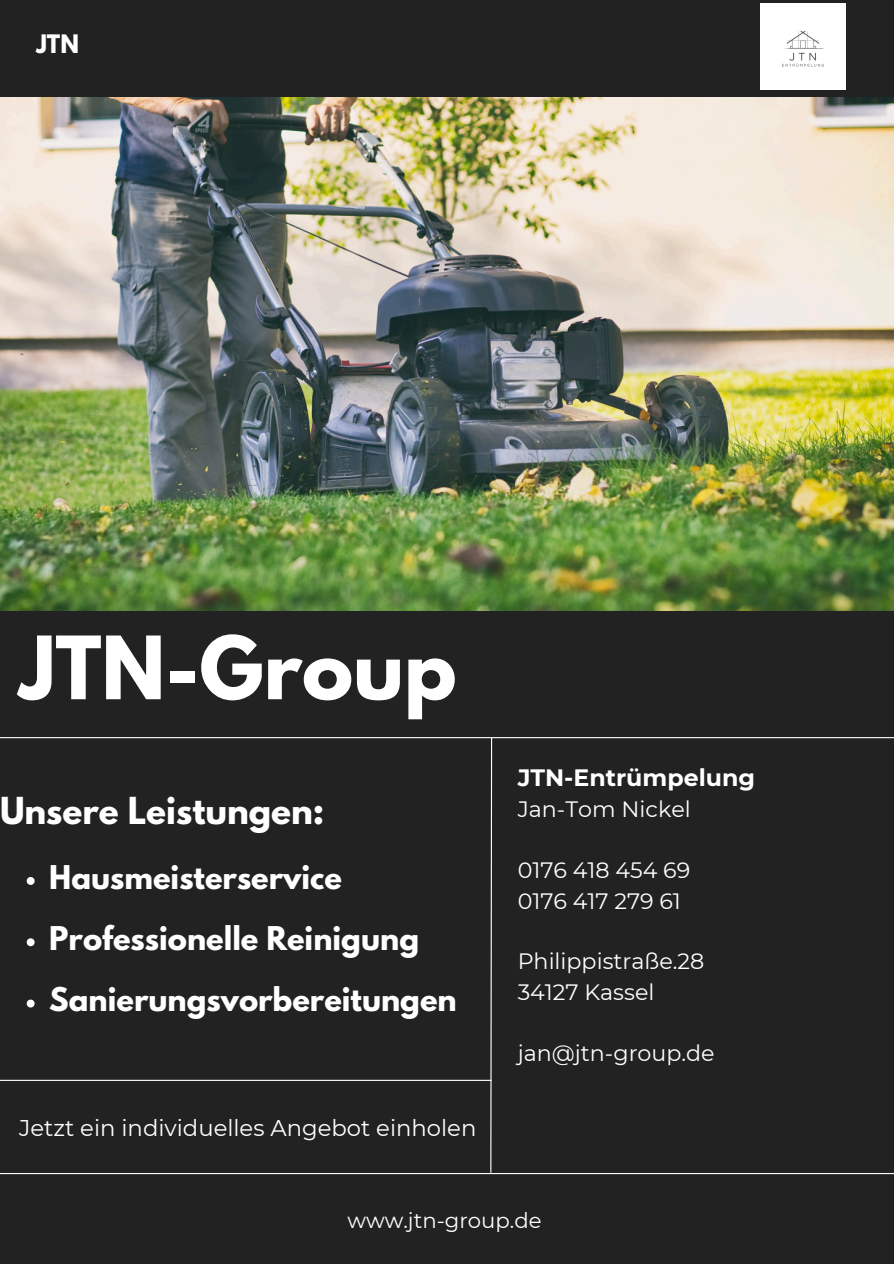
<style>
.page{position:relative;width:894px;height:1264px;background:#fff}
.page>*{position:absolute;margin:0;border:0;box-sizing:border-box;transform-origin:0 0}
.t1{font:700 77.25px "League Spartan";color:#fff}
.t2{font:700 33px "League Spartan";color:#fff}
.t3{font:700 28.95px "League Spartan";color:#fff}
.t4{font:700 23.7px "Montserrat";color:#fff}
.t5{font:22.65px "Montserrat";color:#fff}
.t6{font:700 22.5px "League Spartan";color:#fff}
.t7{font:22.2px/30.3px "Montserrat";color:#fff}
.t8{font:21.15px "Montserrat";color:#fff}
</style>
<div class="page">
<div style="left:0;top:0;width:893px;height:1263px;background:#222"></div>
<hr style="left:0;top:737px;width:893px;height:1px;background:#fff">
<svg style="left:489px;top:737px;width:3px;height:435px"></svg>
<hr style="left:0;top:1079px;width:491px;height:1px;background:#fff">
<hr style="left:0;top:1172px;width:893px;height:2px;background:#fff">
<img style="left:0;top:98px;width:893px;height:512px">
<div style="left:760px;top:4px;width:85px;height:85px;background:#fff"></div>
<svg style="left:27px;top:877px;width:8px;height:7px"></svg>
<svg style="left:27px;top:938px;width:8px;height:8px"></svg>
<svg style="left:27px;top:999px;width:8px;height:8px"></svg>
<p class="t6" style="left:36px;top:33px;width:44px">JTN</p>
<h1 class="t1" style="left:19px;top:629px;width:439px">JTN-Group</h1>
<h5 class="t2" style="left:0;top:794px;width:326px">Unsere Leistungen:</h5>
<h5 class="t3" style="left:49px;top:862px;width:294px">Hausmeisterservice</h5>
<h2 class="t3" style="left:49px;top:924px;width:371px">Professionelle Reinigung</h2>
<p class="t3" style="left:49px;top:985px;width:409px">Sanierungsvorbereitungen</p>
<h5 class="t5" style="left:19px;top:1114px;width:458px">Jetzt ein individuelles Angebot einholen</h5>
<p class="t4" style="left:517px;top:763px;width:239px">JTN-Entrümpelung</p>
<p class="t7" style="left:517px;top:794px;width:174px">Jan-Tom Nickel</p>
<p class="t7" style="left:517px;top:855px;width:174px">0176 418 454 69<br>0176 417 279 61</p>
<h5 class="t7" style="left:517px;top:946px;width:188px">Philippistraße.28<br>34127 Kassel</h5>
<p class="t7" style="left:517px;top:1037px;width:198px">jan@jtn-group.de</p>
<h5 class="t8" style="left:347px;top:1207px;width:196px">www.jtn-group.de</h5>
</div>
